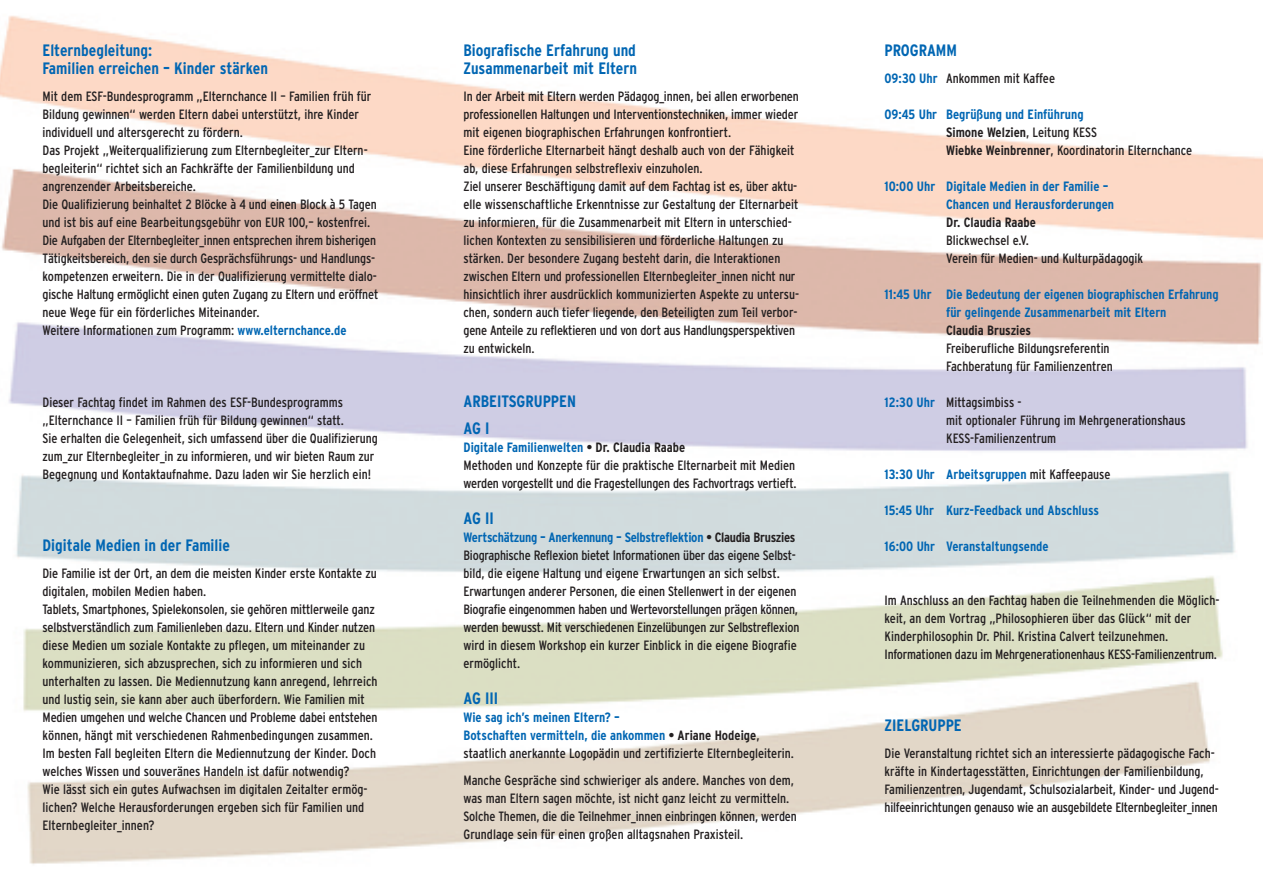
<style>
.page{position:relative;width:1263px;height:893px;background:#fff}
.page>*{position:absolute;margin:0;border:0;box-sizing:border-box;transform-origin:0 0}
.t1{font:700 condensed 16.5px/18px "Interstate";color:#0166b3}
.t2{font:condensed 13.5px/18px "Interstate";color:#231f20}
.t3{font:700 condensed 13.5px/18px "Interstate";color:#0166b3}
.t4{font:700 condensed 13.5px "Interstate";color:#231f20}
.s1{font-weight:700;color:#0166b3}
.s2{font-weight:700}
.s3{font-weight:400;color:#231f20}
</style>
<div class="page">
<p class="t1" style="left:43px;top:41px;width:227px">Elternbegleitung:<br>Familien erreichen – Kinder stärken</p>
<p class="t2" style="left:43px;top:87px;width:337px">Mit dem ESF-Bundesprogramm „Elternchance II – Familien früh für Bildung gewinnen“ werden Eltern dabei unterstützt, ihre Kinder individuell und altersgerecht zu fördern.<br>Das Projekt „Weiterqualifizierung zum Elternbegleiter_zur Eltern&shy;begleiterin“ richtet sich an Fachkräfte der Familienbildung und angrenzender Arbeitsbereiche.<br>Die Qualifizierung beinhaltet 2 Blöcke à 4 und einen Block à 5 Tagen und ist bis auf eine Bearbeitungsgebühr von EUR 100,– kostenfrei.<br>Die Aufgaben der Elternbegleiter_innen entsprechen ihrem bisherigen Tätigkeitsbereich, den sie durch Gesprächsführungs- und Handlungs&shy;kompetenzen erweitern. Die in der Qualifizierung vermittelte dialo&shy;gische Haltung ermöglicht einen guten Zugang zu Eltern und eröffnet neue Wege für ein förderliches Miteinander.<br>Weitere Informationen zum Programm: <span class="s1">www.elternchance.de</span></p>
<p class="t2" style="left:43px;top:393px;width:337px">Dieser Fachtag findet im Rahmen des ESF-Bundesprogramms „Elternchance II – Familien früh für Bildung gewinnen“ statt.<br>Sie erhalten die Gelegenheit, sich umfassend über die Qualifizierung zum_zur Elternbegleiter_in zu informieren, und wir bieten Raum zur Begegnung und Kontaktaufnahme. Dazu laden wir Sie herzlich ein!</p>
<p class="t1" style="left:43px;top:536px;width:189px">Digitale Medien in der Familie</p>
<p class="t2" style="left:43px;top:564px;width:337px">Die Familie ist der Ort, an dem die meisten Kinder erste Kontakte zu digitalen, mobilen Medien haben.<br>Tablets, Smartphones, Spielekonsolen, sie gehören mittlerweile ganz selbstverständlich zum Familienleben dazu. Eltern und Kinder nutzen diese Medien um soziale Kontakte zu pflegen, um miteinander zu kommunizieren, sich abzusprechen, sich zu informieren und sich unterhalten zu lassen. Die Mediennutzung kann anregend, lehrreich und lustig sein, sie kann aber auch überfordern. Wie Familien mit Medien umgehen und welche Chancen und Probleme dabei entstehen können, hängt mit verschiedenen Rahmenbedingungen zusammen.<br>Im besten Fall begleiten Eltern die Mediennutzung der Kinder. Doch welches Wissen und souveränes Handeln ist dafür notwendig?<br>Wie lässt sich ein gutes Aufwachsen im digitalen Zeitalter ermög&shy;lichen? Welche Herausforderungen ergeben sich für Familien und Elternbegleiter_innen?</p>
<p class="t1" style="left:463px;top:41px;width:175px">Biografische Erfahrung und<br>Zusammenarbeit mit Eltern</p>
<p class="t2" style="left:463px;top:87px;width:337px">In der Arbeit mit Eltern werden Pädagog_innen, bei allen erworbenen professionellen Haltungen und Interventionstechniken, immer wieder mit eigenen biographischen Erfahrungen konfrontiert.<br>Eine förderliche Elternarbeit hängt deshalb auch von der Fähigkeit ab, diese Erfahrungen selbstreflexiv einzuholen.<br>Ziel unserer Beschäftigung damit auf dem Fachtag ist es, über aktu&shy;elle wissenschaftliche Erkenntnisse zur Gestaltung der Elternarbeit zu informieren, für die Zusammenarbeit mit Eltern in unterschied&shy;lichen Kontexten zu sensibilisieren und förderliche Haltungen zu stärken. Der besondere Zugang besteht darin, die Interaktionen zwischen Eltern und professionellen Elternbegleiter_innen nicht nur hinsichtlich ihrer ausdrücklich kommunizierten Aspekte zu untersu&shy;chen, sondern auch tiefer liegende, den Beteiligten zum Teil verbor&shy;gene Anteile zu reflektieren und von dort aus Handlungsperspektiven zu entwickeln.</p>
<p class="t1" style="left:463px;top:388px;width:114px;line-height:27px">ARBEITSGRUPPEN<br>AG I</p>
<p class="t2" style="left:463px;top:438px;width:335px"><span class="s1">Digitale Familienwelten</span> <span class="s2">• Dr. Claudia Raabe<br></span>Methoden und Konzepte für die praktische Elternarbeit mit Medien werden vorgestellt und die Fragestellungen des Fachvortrags vertieft.</p>
<p class="t1" style="left:463px;top:509px;width:32px">AG II</p>
<p class="t2" style="left:463px;top:528px;width:337px"><span class="s1">Wertschätzung – Anerkennung – Selbstreflektion</span> <span class="s2">• Claudia Bruszies </span>Biographische Reflexion bietet Informationen über das eigene Selbst&shy;bild, die eigene Haltung und eigene Erwartungen an sich selbst.<br>Erwartungen anderer Personen, die einen Stellenwert in der eigenen Biografie eingenommen haben und Wertevorstellungen prägen können, werden bewusst. Mit verschiedenen Einzelübungen zur Selbstreflexion wird in diesem Workshop ein kurzer Einblick in die eigene Biografie ermöglicht.</p>
<p class="t1" style="left:463px;top:689px;width:36px">AG III</p>
<p class="t2" style="left:463px;top:708px;width:332px"><span class="s1">Wie sag ich’s meinen Eltern? –<br>Botschaften vermitteln, die ankommen</span> <span class="s2">• Ariane Hodeige</span>, staatlich anerkannte Logopädin und zertifizierte Elternbegleiterin.</p>
<p class="t2" style="left:463px;top:771px;width:335px">Manche Gespräche sind schwieriger als andere. Manches von dem, was man Eltern sagen möchte, ist nicht ganz leicht zu vermitteln.<br>Solche Themen, die die Teilnehmer_innen einbringen können, werden Grundlage sein für einen großen alltagsnahen Praxisteil.</p>
<p class="t1" style="left:884px;top:41px;width:74px">PROGRAMM</p>
<p class="t2" style="left:884px;top:69px;width:172px"><span class="s1">09:30 Uhr</span> Ankommen mit Kaffee</p>
<p class="t2" style="left:946px;top:105px;width:248px;text-indent:-62px"><span class="s1">09:45 Uhr Begrüßung und Einführung<br></span><span class="s2">Simone Welzien</span>, Leitung KESS<br><span class="s2">Wiebke Weinbrenner</span>, Koordinatorin Elternchance</p>
<p class="t3" style="left:946px;top:177px;width:169px;text-indent:-62px">10:00 Uhr Digitale Medien in der Familie –<br>Chancen und Herausforderungen</p>
<p class="t4" style="left:946px;top:214px;width:91px">Dr. Claudia Raabe</p>
<p class="t2" style="left:946px;top:231px;width:199px">Blickwechsel e.V.<br>Verein für Medien- und Kulturpädagogik</p>
<p class="t3" style="left:946px;top:285px;width:274px;text-indent:-62px">11:45 Uhr Die Bedeutung der eigenen biographischen Erfahrung für gelingende Zusammenarbeit mit Eltern</p>
<p class="t4" style="left:946px;top:322px;width:86px">Claudia Bruszies</p>
<p class="t2" style="left:946px;top:339px;width:168px">Freiberufliche Bildungsreferentin<br>Fachberatung für Familienzentren</p>
<p class="t2" style="left:946px;top:393px;width:241px;text-indent:-62px"><span class="s1">12:30 Uhr</span> Mittagsimbiss -<br>mit optionaler Führung im Mehrgenerationshaus<br>KESS-Familienzentrum</p>
<p class="t3" style="left:884px;top:465px;width:227px">13:30 Uhr Arbeitsgruppen <span class="s3">mit Kaffeepause</span></p>
<p class="t3" style="left:884px;top:501px;width:216px">15:45 Uhr Kurz-Feedback und Abschluss</p>
<p class="t3" style="left:884px;top:537px;width:166px">16:00 Uhr Veranstaltungsende</p>
<p class="t2" style="left:884px;top:591px;width:337px">Im Anschluss an den Fachtag haben die Teilnehmenden die Möglich&shy;keit, an dem Vortrag „Philosophieren über das Glück“ mit der Kinderphilosophin Dr. Phil. Kristina Calvert teilzunehmen.<br>Informationen dazu im Mehrgenerationenhaus KESS-Familienzentrum.</p>
<p class="t1" style="left:884px;top:716px;width:79px">ZIELGRUPPE</p>
<p class="t2" style="left:884px;top:744px;width:336px">Die Veranstaltung richtet sich an interessierte pädagogische Fach&shy;kräfte in Kindertagesstätten, Einrichtungen der Familienbildung, Familienzentren, Jugendamt, Schulsozialarbeit, Kinder- und Jugend&shy;hilfeeinrichtungen genauso wie an ausgebildete Elternbegleiter_innen</p>
</div>
